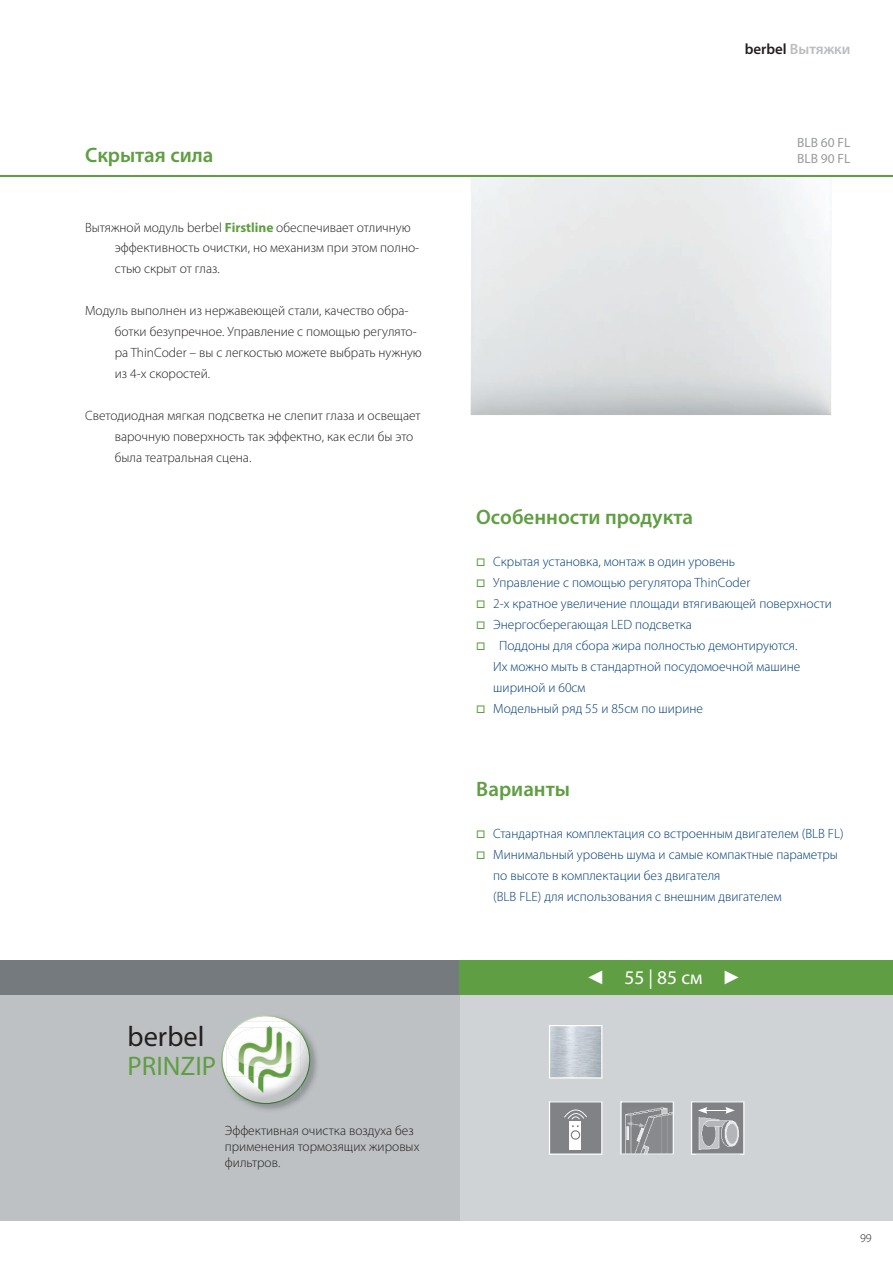
<style>
.page{position:relative;width:893px;height:1263px;background:#fff}
.page>*{position:absolute;margin:0;border:0;box-sizing:border-box;transform-origin:0 0}
.t1{font:28.35px "Myriad Pro";color:#231f20}
.t2{font:26.85px "Myriad Pro";color:#5f9e42}
.t3{font:600 20.85px "Myriad Pro";color:#5f9e42}
.t4{font:19.5px "Myriad Pro";color:#fff}
.t5{font:600 15px "Myriad Pro";color:#bcbdc0}
.t6{font:300 13.5px/21px "Myriad Pro";color:#013c76}
.t7{font:300 13.5px/21px "Myriad Pro";color:#231f20}
.t8{font:13.5px/16.2px "Myriad Pro";color:#999b9e}
.t9{font:300 12px "Myriad Pro";color:#231f20}
.s1{font-weight:700;color:#5f9e42}
.s2{color:#231f20}
.s3{font-family:"Arial Narrow"}
</style>
<div class="page">
<div style="left:459px;top:974px;width:434px;height:246px;background:#d0d3d5"></div>
<svg style="left:620px;top:1101px;width:54px;height:54px;background:#9a9c9f"></svg>
<svg style="left:549px;top:1101px;width:53px;height:54px;background:#9a9c9e"></svg>
<svg style="left:691px;top:1101px;width:53px;height:54px"></svg>
<svg style="left:549px;top:1025px;width:53px;height:53px"></svg>
<div style="left:0;top:974px;width:459px;height:246px;background:#bdc1c3"></div>
<hr style="left:0;top:176px;width:893px;height:1px;background:#5f9e42">
<div style="left:0;top:961px;width:459px;height:34px;background:#747a7d"></div>
<div style="left:459px;top:961px;width:434px;height:34px;background:#5f9e42"></div>
<img style="left:224px;top:1021px;width:93px;height:89px">
<img style="left:242px;top:1015px;width:47px;height:7px">
<img style="left:225px;top:1077px;width:82px;height:27px">
<img style="left:300px;top:1031px;width:10px;height:46px">
<img style="left:221px;top:1039px;width:5px;height:38px">
<img style="left:226px;top:1022px;width:74px;height:6px">
<img style="left:226px;top:1042px;width:74px;height:35px">
<img style="left:235px;top:1022px;width:62px;height:6px">
<img style="left:226px;top:1077px;width:74px;height:24px">
<img style="left:226px;top:1028px;width:3px;height:14px">
<img style="left:300px;top:1038px;width:4px;height:18px">
<svg style="left:256px;top:1027px;width:21px;height:1px"></svg>
<img style="left:229px;top:1028px;width:71px;height:40px">
<h3 class="t3" style="left:85px;top:142px;width:130px">Скрытая сила</h3>
<p class="t7" style="left:115px;top:216px;width:306px;text-indent:-30px">Вытяжной модуль berbel <span class="s1">Firstline</span> обеспечивает отличную эффективность очистки, но механизм при этом полно&shy;стью скрыт от глаз.</p>
<p class="t7" style="left:115px;top:300px;width:309px;text-indent:-30px">Модуль выполнен из нержавеющей стали, качество обра&shy;ботки безупречное. Управление с помощью регулято&shy;ра ThinCoder – вы с легкостью можете выбрать нужную из 4-х скоростей.</p>
<p class="t7" style="left:115px;top:405px;width:307px;text-indent:-30px">Светодиодная мягкая подсветка не слепит глаза и освещает варочную поверхность так эффектно, как если бы это была театральная сцена.</p>
<h1 class="t1" style="left:128px;top:1019px;width:78px">berbel</h1>
<h2 class="t2" style="left:128px;top:1050px;width:90px">PRINZIP</h2>
<p class="t7" style="left:225px;top:1122px;width:196px;line-height:16.2px">Эффективная очистка воздуха без применения тормозящих жировых фильтров.</p>
<p class="t5" style="left:745px;top:39px;width:107px"><span class="s2">berbel</span> Вытяжки</p>
<p class="t8" style="left:797px;top:134px;width:55px">BLB 60 FL<br>BLB 90 FL</p>
<h3 class="t3" style="left:476px;top:504px;width:218px">Особенности продукта</h3>
<p class="t6" style="left:493px;top:551px;width:243px">Скрытая установка, монтаж в один уровень</p>
<p class="t6" style="left:493px;top:572px;width:259px">Управление с помощью регулятора ThinCoder</p>
<p class="t6" style="left:493px;top:593px;width:340px">2-х кратное увеличение площади втягивающей поверхности</p>
<p class="t6" style="left:493px;top:614px;width:200px">Энергосберегающая LED подсветка</p>
<p class="t6" style="left:499px;top:635px;width:300px">Поддоны для сбора жира полностью демонтируются.</p>
<p class="t6" style="left:493px;top:656px;width:309px">Их можно мыть в стандартной посудомоечной машине</p>
<p class="t6" style="left:493px;top:677px;width:94px">шириной и 60см</p>
<p class="t6" style="left:493px;top:698px;width:211px">Модельный ряд 55 и 85см по ширине</p>
<h3 class="t3" style="left:476px;top:776px;width:95px">Варианты</h3>
<p class="t6" style="left:493px;top:823px;width:352px">Стандартная комплектация со встроенным двигателем (BLB FL)<br>Минимальный уровень шума и самые компактные параметры по высоте в комплектации без двигателя<br>(BLB FLE) для использования с внешним двигателем</p>
<h3 class="t4" style="left:586px;top:965px;width:160px"><span class="s3">◄</span> 55 | 85 см <span class="s3">►</span></h3>
<p class="t9" style="left:860px;top:1230px;width:13px">99</p>
</div>
